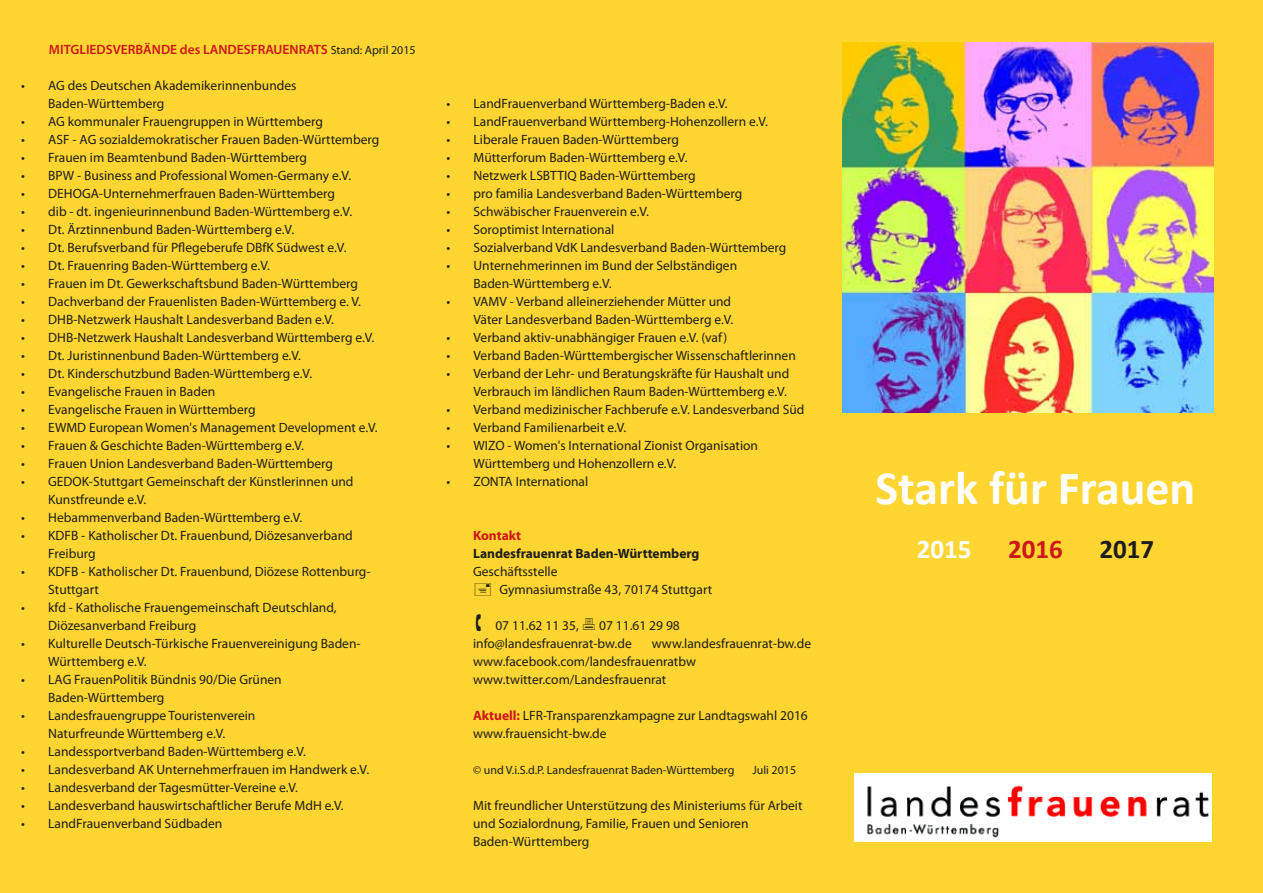
<style>
.page{position:relative;width:1263px;height:893px;background:#ffd631}
.page>*{position:absolute;margin:0;border:0;box-sizing:border-box;transform-origin:0 0}
.t1{font:700 48px "Calibri";color:#fff}
.t2{font:700 27px "Calibri";color:#fff}
.t3{font:700 27px "Calibri";color:#cd171a}
.t4{font:700 27px "Calibri";color:#1d1d1b}
.t5{font:13.5px/18px "Myriad Pro";color:#1d1d1b}
.t6{font:600 13.5px "Myriad Pro";color:#cd171a}
.t7{font:700 13.5px "Myriad Pro";color:#1d1d1b}
.t8{font:700 13.5px "Myriad Pro";color:#cd171a}
.t9{font:12px "Myriad Pro";color:#1d1d1b}
.s1{font-weight:400;font-size:12px;color:#1d1d1b}
.s2{font-weight:700;color:#cd171a}
</style>
<div class="page">
<img style="left:855px;top:774px;width:357px;height:68px">
<img style="left:842px;top:43px;width:371px;height:369px">
<p class="t6" style="left:49px;top:41px;width:368px">MITGLIEDSVERBÄNDE des LANDESFRAUENRATS <span class="s1">Stand: April 2015</span></p>
<p class="t5" style="left:48px;top:76px;width:250px;text-indent:-27px">• AG des Deutschen Akademikerinnenbundes<br>Baden-Württemberg</p>
<p class="t5" style="left:21px;top:112px;width:303px">• AG kommunaler Frauengruppen in Württemberg</p>
<p class="t5" style="left:21px;top:130px;width:360px">• ASF - AG sozialdemokratischer Frauen Baden-Württemberg</p>
<p class="t5" style="left:21px;top:148px;width:287px">• Frauen im Beamtenbund Baden-Württemberg</p>
<p class="t5" style="left:21px;top:166px;width:331px">• BPW - Business and Professional Women-Germany e.V.</p>
<p class="t5" style="left:21px;top:184px;width:315px">• DEHOGA-Unternehmerfrauen Baden-Württemberg</p>
<p class="t5" style="left:21px;top:202px;width:332px">• dib - dt. ingenieurinnenbund Baden-Württemberg e.V.</p>
<p class="t5" style="left:21px;top:220px;width:274px">• Dt. Ärztinnenbund Baden-Württemberg e.V.</p>
<p class="t5" style="left:21px;top:238px;width:327px">• Dt. Berufsverband für Pflegeberufe DBfK Südwest e.V.</p>
<p class="t5" style="left:21px;top:256px;width:250px">• Dt. Frauenring Baden-Württemberg e.V.</p>
<p class="t5" style="left:21px;top:274px;width:338px">• Frauen im Dt. Gewerkschaftsbund Baden-Württemberg</p>
<p class="t5" style="left:21px;top:292px;width:341px">• Dachverband der Frauenlisten Baden-Württemberg e. V.</p>
<p class="t5" style="left:21px;top:310px;width:314px">• DHB-Netzwerk Haushalt Landesverband Baden e.V.</p>
<p class="t5" style="left:21px;top:328px;width:355px">• DHB-Netzwerk Haushalt Landesverband Württemberg e.V.</p>
<p class="t5" style="left:21px;top:346px;width:281px">• Dt. Juristinnenbund Baden-Württemberg e.V.</p>
<p class="t5" style="left:21px;top:364px;width:292px">• Dt. Kinderschutzbund Baden-Württemberg e.V.</p>
<p class="t5" style="left:21px;top:382px;width:195px">• Evangelische Frauen in Baden</p>
<p class="t5" style="left:21px;top:400px;width:236px">• Evangelische Frauen in Württemberg</p>
<p class="t5" style="left:21px;top:418px;width:358px">• EWMD European Women's Management Development e.V.</p>
<p class="t5" style="left:21px;top:436px;width:284px">• Frauen &amp; Geschichte Baden-Württemberg e.V.</p>
<p class="t5" style="left:21px;top:454px;width:313px">• Frauen Union Landesverband Baden-Württemberg</p>
<p class="t5" style="left:48px;top:472px;width:307px;text-indent:-27px">• GEDOK-Stuttgart Gemeinschaft der Künstlerinnen und<br>Kunstfreunde e.V.</p>
<p class="t5" style="left:21px;top:508px;width:283px">• Hebammenverband Baden-Württemberg e.V.</p>
<p class="t5" style="left:48px;top:526px;width:306px;text-indent:-27px">• KDFB - Katholischer Dt. Frauenbund, Diözesanverband<br>Freiburg</p>
<p class="t5" style="left:48px;top:562px;width:324px;text-indent:-27px">• KDFB - Katholischer Dt. Frauenbund, Diözese Rottenburg-<br>Stuttgart</p>
<p class="t5" style="left:48px;top:598px;width:290px;text-indent:-27px">• kfd - Katholische Frauengemeinschaft Deutschland,<br>Diözesanverband Freiburg</p>
<p class="t5" style="left:48px;top:634px;width:314px;text-indent:-27px">• Kulturelle Deutsch-Türkische Frauenvereinigung Baden-<br>Württemberg e.V.</p>
<p class="t5" style="left:48px;top:670px;width:235px;text-indent:-27px">• LAG FrauenPolitik Bündnis 90/Die Grünen<br>Baden-Württemberg</p>
<p class="t5" style="left:21px;top:706px;width:236px;text-align:center">• Landesfrauengruppe Touristenverein<br>Naturfreunde Württemberg e.V.</p>
<p class="t5" style="left:21px;top:742px;width:286px">• Landessportverband Baden-Württemberg e.V.</p>
<p class="t5" style="left:21px;top:760px;width:349px">• Landesverband AK Unternehmerfrauen im Handwerk e.V.</p>
<p class="t5" style="left:21px;top:778px;width:278px">• Landesverband der Tagesmütter-Vereine e.V.</p>
<p class="t5" style="left:21px;top:796px;width:324px">• Landesverband hauswirtschaftlicher Berufe MdH e.V.</p>
<p class="t5" style="left:21px;top:814px;width:203px">• LandFrauenverband Südbaden</p>
<p class="t5" style="left:446px;top:94px;width:283px">• LandFrauenverband Württemberg-Baden e.V.</p>
<p class="t5" style="left:446px;top:112px;width:323px">• LandFrauenverband Württemberg-Hohenzollern e.V.</p>
<p class="t5" style="left:446px;top:130px;width:234px">• Liberale Frauen Baden-Württemberg</p>
<p class="t5" style="left:446px;top:148px;width:242px">• Mütterforum Baden-Württemberg e.V.</p>
<p class="t5" style="left:446px;top:166px;width:251px">• Netzwerk LSBTTIQ Baden-Württemberg</p>
<p class="t5" style="left:446px;top:184px;width:297px">• pro familia Landesverband Baden-Württemberg</p>
<p class="t5" style="left:446px;top:202px;width:204px">• Schwäbischer Frauenverein e.V.</p>
<p class="t5" style="left:446px;top:220px;width:169px">• Soroptimist International</p>
<p class="t5" style="left:446px;top:238px;width:341px">• Sozialverband VdK Landesverband Baden-Württemberg</p>
<p class="t5" style="left:473px;top:256px;width:265px;text-indent:-27px">• Unternehmerinnen im Bund der Selbständigen<br>Baden-Württemberg e.V.</p>
<p class="t5" style="left:446px;top:292px;width:288px;text-align:right">• VAMV - Verband alleinerziehender Mütter und<br>Väter Landesverband Baden-Württemberg e.V.</p>
<p class="t5" style="left:446px;top:328px;width:282px">• Verband aktiv-unabhängiger Frauen e.V. (vaf)</p>
<p class="t5" style="left:446px;top:346px;width:351px">• Verband Baden-Württembergischer Wissenschaftlerinnen</p>
<p class="t5" style="left:446px;top:364px;width:344px;text-align:right">• Verband der Lehr- und Beratungskräfte für Haushalt und<br>Verbrauch im ländlichen Raum Baden-Württemberg e.V.</p>
<p class="t5" style="left:446px;top:400px;width:359px">• Verband medizinischer Fachberufe e.V. Landesverband Süd</p>
<p class="t5" style="left:446px;top:418px;width:181px">• Verband Familienarbeit e.V.</p>
<p class="t5" style="left:473px;top:436px;width:286px;text-indent:-27px">• WIZO - Women's International Zionist Organisation<br>Württemberg und Hohenzollern e.V.</p>
<p class="t5" style="left:446px;top:472px;width:143px">• ZONTA International</p>
<p class="t8" style="left:473px;top:527px;width:50px">Kontakt</p>
<p class="t7" style="left:473px;top:545px;width:228px">Landesfrauenrat Baden-Württemberg</p>
<p class="t5" style="left:499px;top:562px;width:214px;text-indent:-26px">Geschäftsstelle<br>Gymnasiumstraße 43, 70174 Stuttgart</p>
<p class="t5" style="left:495px;top:616px;width:85px">07 11.62 11 35,</p>
<p class="t5" style="left:473px;top:616px;width:208px;text-indent:126px">07 11.61 29 98 info@landesfrauenrat-bw.de</p>
<p class="t5" style="left:473px;top:634px;width:340px;text-indent:179px">www.landesfrauenrat-bw.de www.facebook.com/landesfrauenratbw www.twitter.com/Landesfrauenrat</p>
<p class="t5" style="left:473px;top:706px;width:336px"><span class="s2">Aktuell:</span> LFR-Transparenzkampagne zur Landtagswahl 2016 www.frauensicht-bw.de</p>
<p class="t9" style="left:473px;top:763px;width:263px">© und V.i.S.d.P. Landesfrauenrat Baden-Württemberg</p>
<p class="t9" style="left:752px;top:763px;width:45px">Juli 2015</p>
<p class="t5" style="left:473px;top:796px;width:331px">Mit freundlicher Unterstützung des Ministeriums für Arbeit und Sozialordnung, Familie, Frauen und Senioren<br>Baden-Württemberg</p>
<h1 class="t1" style="left:875px;top:457px;width:321px">Stark für Frauen</h1>
<h2 class="t2" style="left:917px;top:532px;width:56px">2015</h2>
<h2 class="t3" style="left:1008px;top:532px;width:56px">2016</h2>
<h2 class="t4" style="left:1099px;top:532px;width:56px">2017</h2>
</div>
